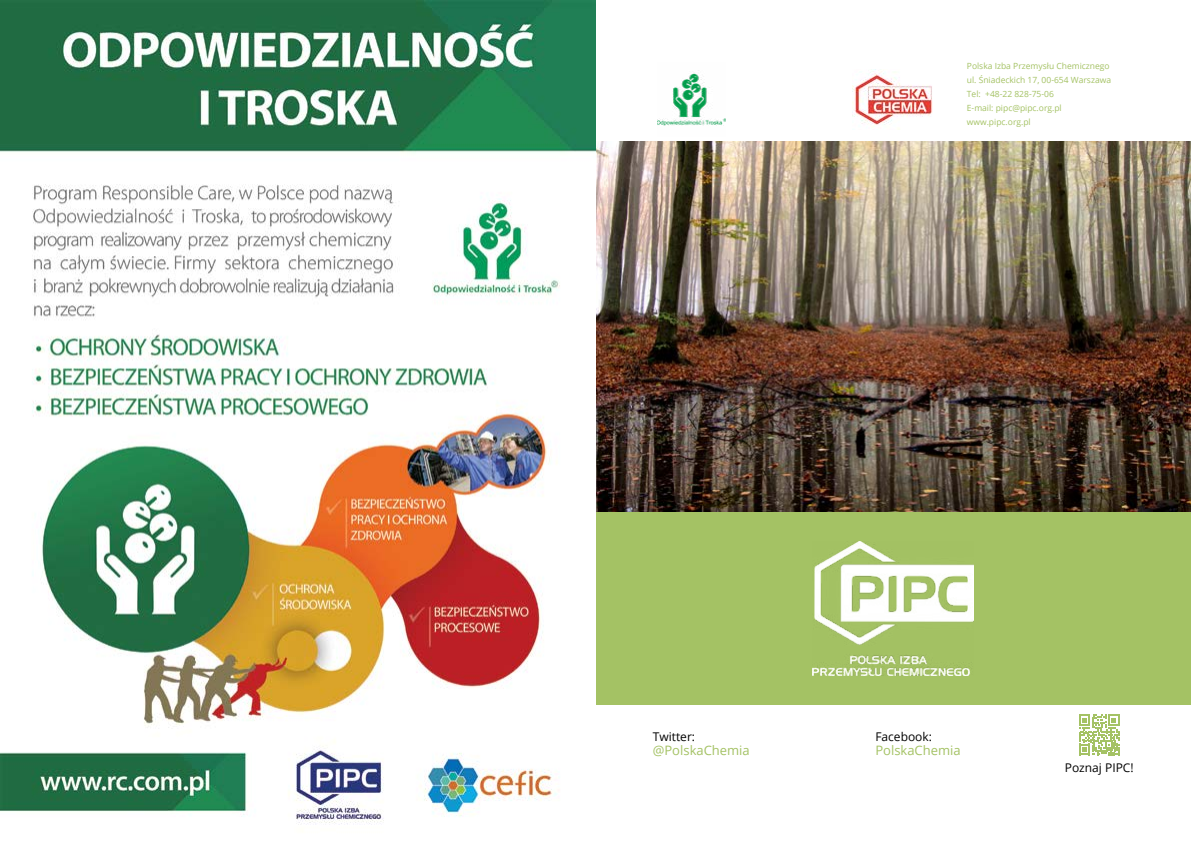
<style>
.page{position:relative;width:1191px;height:842px;background:#fff}
.page>*{position:absolute;margin:0;border:0;box-sizing:border-box;transform-origin:0 0}
.t1{font:13px "Open Sans";color:#a4c264}
.t2{font:12px "Open Sans";color:#000}
.t3{font:8.5px/14px "Open Sans";color:#a4c264}
</style>
<div class="page">
<img style="left:595px;top:141px;width:596px;height:370px">
<div style="left:577px;top:512px;width:614px;height:193px;background:#a4c264"></div>
<img style="left:812px;top:542px;width:161px;height:133px">
<img style="left:658px;top:73px;width:67px;height:53px">
<svg style="left:1079px;top:714px;width:40px;height:41px"></svg>
<img style="left:852px;top:69px;width:81px;height:60px">
<img style="left:0;top:0;width:595px;height:825px">
<p class="t3" style="left:967px;top:59px;width:146px">Polska Izba Przemysłu Chemicznego ul. Śniadeckich 17, 00-654 Warszawa<br>Tel: +48-22 828-75-06<br>E-mail: pipc@pipc.org.pl www.pipc.org.pl</p>
<h2 class="t2" style="left:653px;top:728px;width:44px">Twitter:</h2>
<h1 class="t1" style="left:653px;top:741px;width:98px">@PolskaChemia</h1>
<h2 class="t2" style="left:875px;top:728px;width:58px">Facebook:</h2>
<h1 class="t1" style="left:875px;top:741px;width:87px">PolskaChemia</h1>
<h2 class="t2" style="left:1064px;top:759px;width:70px">Poznaj PIPC!</h2>
</div>
